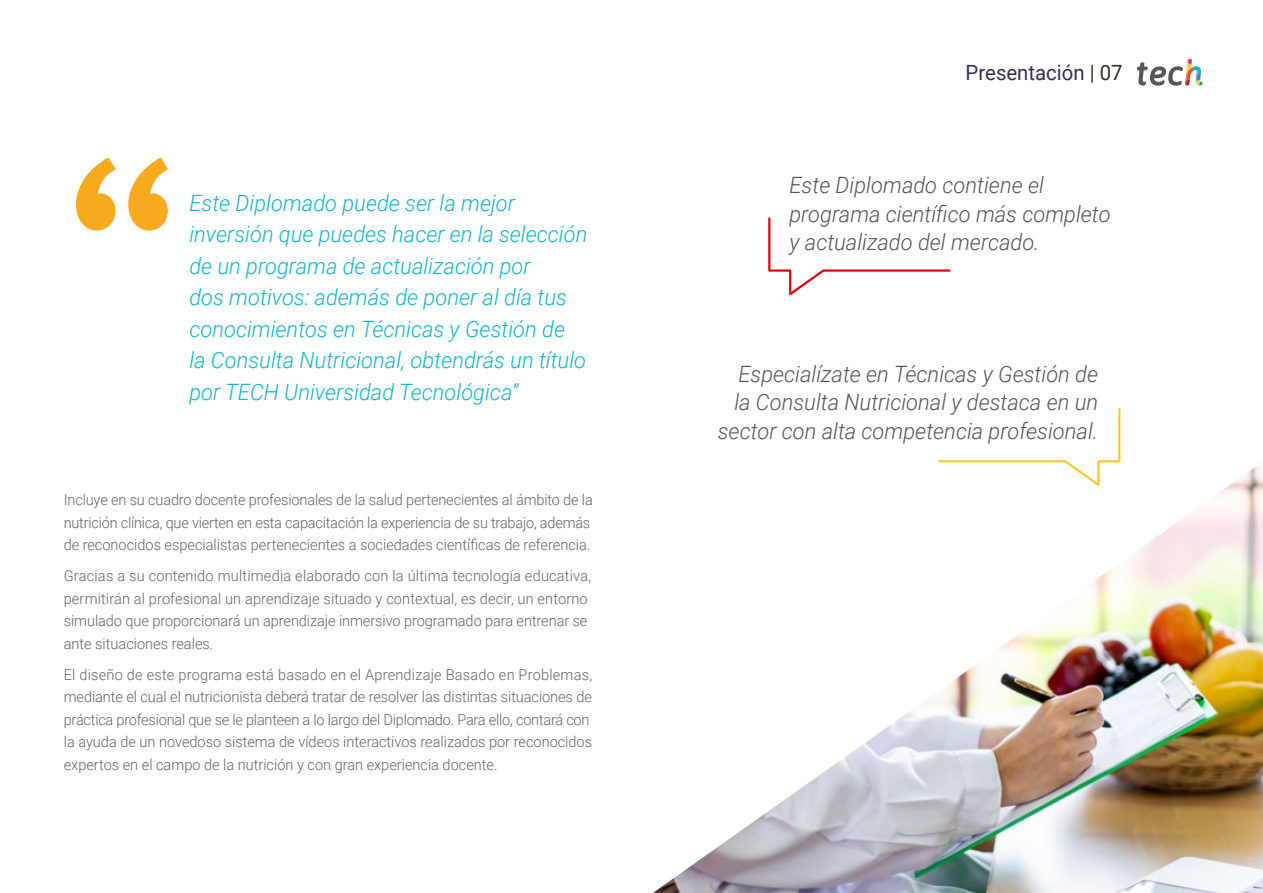
<style>
.page{position:relative;width:1263px;height:893px;background:#fff}
.page>*{position:absolute;margin:0;border:0;box-sizing:border-box;transform-origin:0 0}
.t1{font:italic 300 22.5px/31.5px "Roboto";color:#0fb6cf}
.t2{font:italic 300 22.5px/28.5px "Roboto";color:#52555b}
.t3{font:21px "Roboto";color:#3d2b56}
.t4{font:300 15px/22.5px "Roboto";color:#61646a}
.s1{color:#312e20}
</style>
<div class="page">
<svg style="left:76px;top:157px;width:92px;height:74px"></svg>
<svg style="left:768px;top:217px;width:183px;height:79px"></svg>
<svg style="left:938px;top:408px;width:183px;height:53px"></svg>
<img style="left:653px;top:461px;width:610px;height:432px">
<svg style="left:1137px;top:59px;width:65px;height:27px"></svg>
<p class="t1" style="left:189px;top:186px;width:399px">Este Diplomado puede ser la mejor inversión que puedes hacer en la selección de un programa de actualización por<br>dos motivos: además de poner al día tus conocimientos en Técnicas y Gestión de<br>la Consulta Nutricional, obtendrás un título por TECH Universidad Tecnológica”</p>
<p class="t4" style="left:64px;top:488px;width:530px">Incluye en su cuadro docente profesionales de la salud pertenecientes al ámbito de la nutrición clínica, que vierten en esta capacitación la experiencia de su trabajo, además de reconocidos especialistas pertenecientes a sociedades científicas de referencia.</p>
<p class="t4" style="left:64px;top:564px;width:529px">Gracias a su contenido multimedia elaborado con la última tecnología educativa, permitirán al profesional un aprendizaje situado y contextual, es decir, un entorno simulado que proporcionará un aprendizaje inmersivo programado para entrenar se ante situaciones reales.</p>
<p class="t4" style="left:64px;top:662px;width:530px">El diseño de este programa está basado en el Aprendizaje Basado en Problemas, mediante el cual el nutricionista deberá tratar de resolver las distintas situaciones de práctica profesional que se le planteen a lo largo del Diplomado. Para ello, contará con la ayuda de un novedoso sistema de vídeos interactivos realizados por reconocidos expertos en el campo de la nutrición y con gran experiencia docente.</p>
<h2 class="t3" style="left:966px;top:57px;width:159px">Presentación <span class="s1">| 07</span></h2>
<h1 class="t2" style="left:789px;top:170px;width:323px">Este Diplomado contiene el programa científico más completo y actualizado del mercado.</h1>
<h1 class="t2" style="left:718px;top:359px;width:382px;text-align:right">Especialízate en Técnicas y Gestión de la Consulta Nutricional y destaca en un sector con alta competencia profesional.</h1>
</div>
